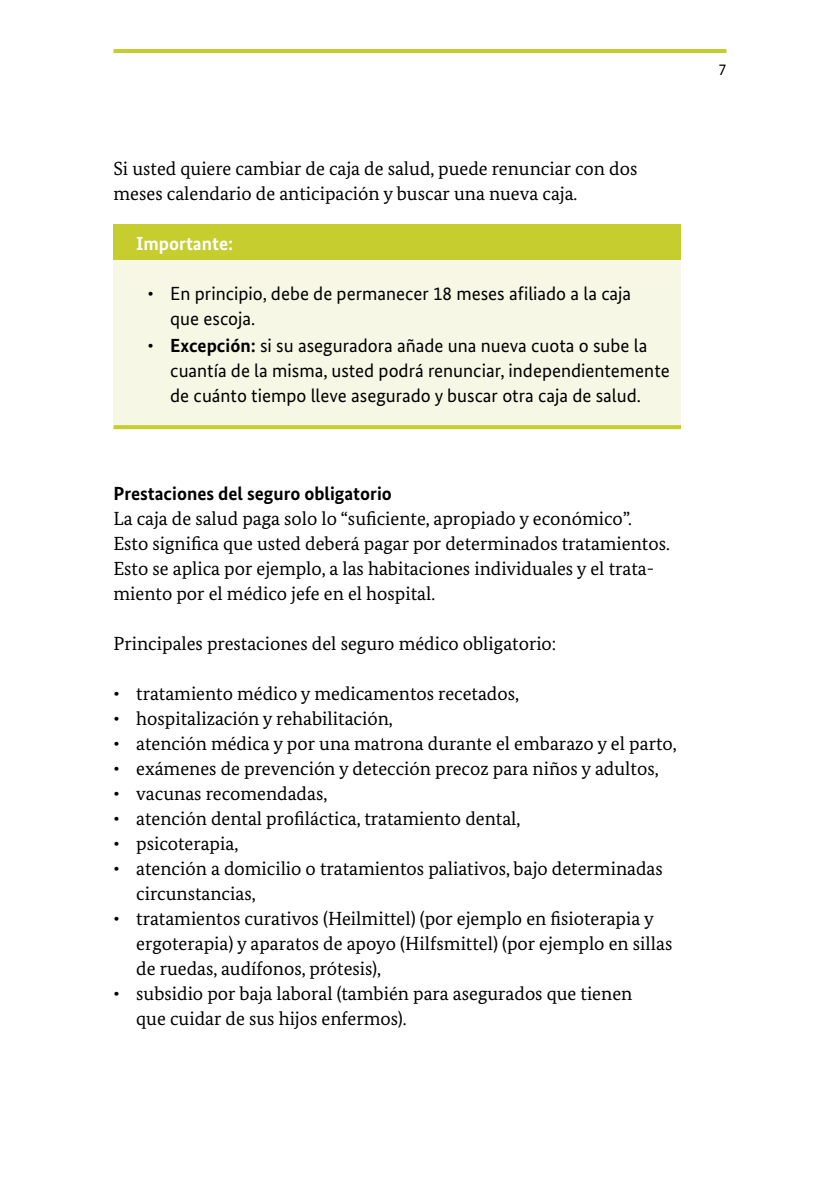
<style>
.page{position:relative;width:840px;height:1191px;background:#fff}
.page>*{position:absolute;margin:0;border:0;box-sizing:border-box;transform-origin:0 0}
.t1{font:19px/25px "Bundes Serif";color:#000}
.t2{font:19px/25px "Bundes Sans";color:#000}
.t3{font:700 19px "Bundes Sans";color:#000}
.t4{font:700 19px "Bundes Sans";color:#fff}
.t5{font:16px "Bundes Sans";color:#000}
.s1{font-weight:700}
</style>
<div class="page">
<hr style="left:113px;top:49px;width:613px;height:4px;background:#c6cd2f">
<div style="left:113px;top:224px;width:567px;height:38px;background:#c6cd2f"></div>
<div style="left:113px;top:261px;width:567px;height:164px;background:#f7f7e6"></div>
<svg style="left:113px;top:425px;width:567px;height:4px;fill:#c6cd2f"></svg>
<p class="t1" style="left:113px;top:156px;width:525px">Si usted quiere cambiar de caja de salud, puede renunciar con dos meses calendario de anticipación y buscar una nueva caja.</p>
<p class="t4" style="left:136px;top:232px;width:98px">Importante:</p>
<p class="t2" style="left:170px;top:281px;width:462px;text-indent:-23px">• En principio, debe de permanecer 18 meses afiliado a la caja que escoja.</p>
<p class="t2" style="left:170px;top:333px;width:500px;text-indent:-23px">• <span class="s1">Excepción:</span> si su aseguradora añade una nueva cuota o sube la cuantía de la misma, usted podrá renunciar, independientemente de cuánto tiempo lleve asegurado y buscar otra caja de salud.</p>
<p class="t3" style="left:113px;top:482px;width:280px">Prestaciones del seguro obligatorio</p>
<p class="t1" style="left:113px;top:506px;width:557px">La caja de salud paga solo lo “suficiente, apropiado y económico”.<br>Esto significa que usted deberá pagar por determinados tratamientos.<br>Esto se aplica por ejemplo, a las habitaciones individuales y el trata&shy;miento por el médico jefe en el hospital.</p>
<p class="t1" style="left:113px;top:631px;width:444px">Principales prestaciones del seguro médico obligatorio:</p>
<p class="t1" style="left:113px;top:681px;width:407px">• tratamiento médico y medicamentos recetados,</p>
<p class="t1" style="left:113px;top:706px;width:280px">• hospitalización y rehabilitación,</p>
<p class="t1" style="left:113px;top:731px;width:564px">• atención médica y por una matrona durante el embarazo y el parto,</p>
<p class="t1" style="left:113px;top:756px;width:546px">• exámenes de prevención y detección precoz para niños y adultos,</p>
<p class="t1" style="left:113px;top:781px;width:215px">• vacunas recomendadas,</p>
<p class="t1" style="left:113px;top:806px;width:408px">• atención dental profiláctica, tratamiento dental,</p>
<p class="t1" style="left:113px;top:831px;width:126px">• psicoterapia,</p>
<p class="t1" style="left:136px;top:856px;width:528px;text-indent:-23px">• atención a domicilio o tratamientos paliativos, bajo determinadas circunstancias,</p>
<p class="t1" style="left:136px;top:906px;width:537px;text-indent:-23px">• tratamientos curativos (Heilmittel) (por ejemplo en fisioterapia y ergoterapia) y aparatos de apoyo (Hilfsmittel) (por ejemplo en sillas de ruedas, audífonos, prótesis),</p>
<p class="t1" style="left:136px;top:981px;width:497px;text-indent:-23px">• subsidio por baja laboral (también para asegurados que tienen que cuidar de sus hijos enfermos).</p>
<p class="t5" style="left:718px;top:60px;width:9px">7</p>
</div>
